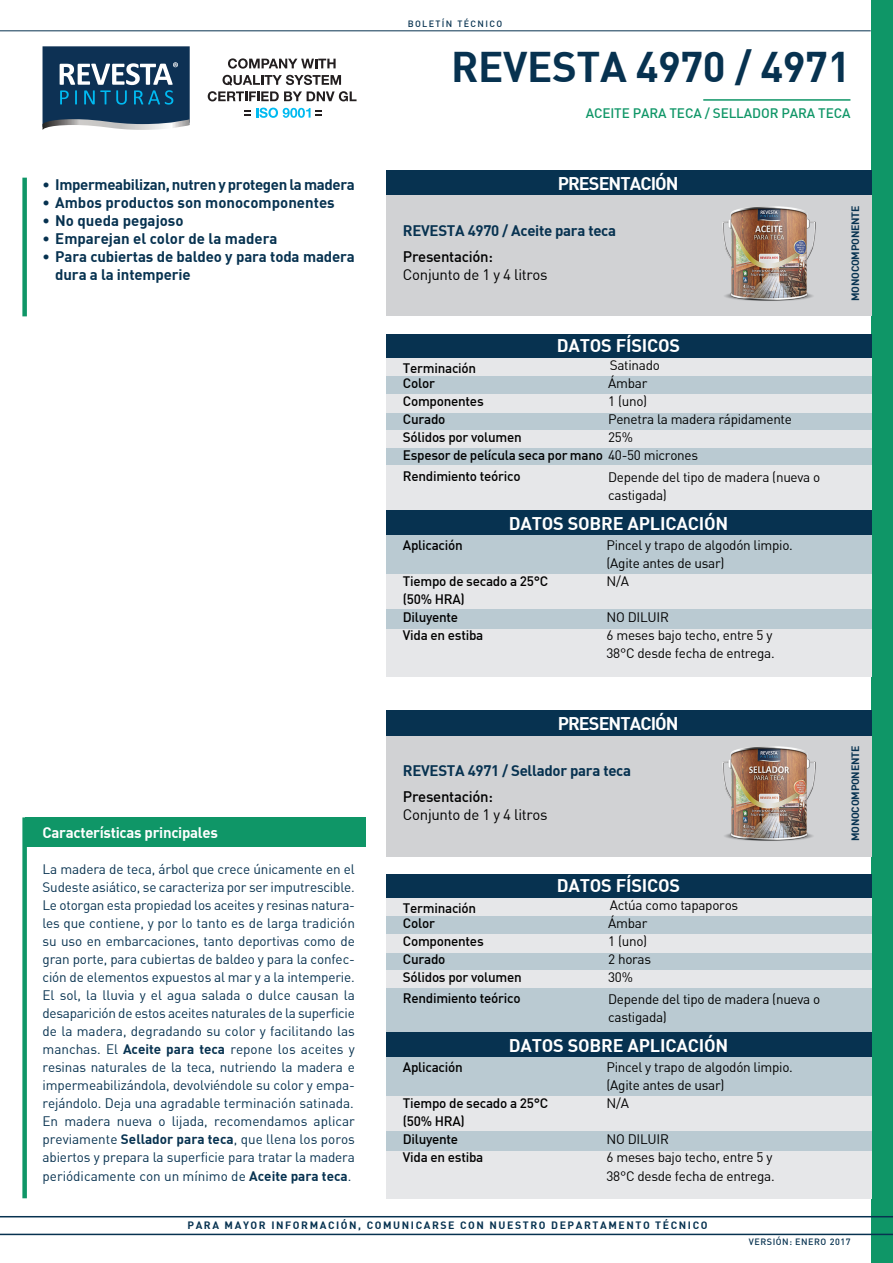
<style>
.page{position:relative;width:893px;height:1263px;background:#fff}
.page>*{position:absolute;margin:0;border:0;box-sizing:border-box;transform-origin:0 0}
.t1{font:700 42px "DI Nbek";letter-spacing:-.01em;color:#073250}
.TITULARES_DATOS{font:700 18px "DI Nbek";letter-spacing:-.01em;color:#fff}
.TITULARES_DATOS-2{font:700 18px "DI Nbek";letter-spacing:-.05em;color:#fff}
.TITULARES{font:700 15px/18px "DI Nbek";letter-spacing:-.01em;color:#073250}
.TEXTO_DATOS_II{font:15px "DIN Bek";letter-spacing:-.02em;color:#000}
.TEXTO_DATOS_I{font:500 15px "DI Nbek";letter-spacing:-.02em;color:#000}
.TITULARES-2{font:700 15px "DI Nbek";letter-spacing:-.02em;color:#fff}
.TEXTO_DE_BASE{font:13.5px/18px "DIN Bek";letter-spacing:-.01em;color:#073250;text-align:justify}
.TEXTO_DATOS_II-2{font:13.5px/18px "DIN Bek";letter-spacing:-.02em;color:#000}
.TEXTO_DATOS_I-2{font:500 13.5px/18px "DI Nbek";letter-spacing:-.02em;color:#000}
.t2{font:500 13.5px "DI Nbek";letter-spacing:-.01em;color:#0f9667}
.TITULARES-3{font:700 10.5px "DI Nbek";letter-spacing:.15em;color:#073250}
.TITULARES-4{font:700 10.5px "DI Nbek";letter-spacing:-.02em;color:#073250}
.t3{font:500 9px "DI Nbek";letter-spacing:.06em;color:#073250}
.t4{font:500 9px "DI Nbek";letter-spacing:.15em;color:#073250}
.s1{font-family:"DI Nbek";font-weight:700}
.s2{font-family:"DIN Bek";font-weight:400}
</style>
<div class="page">
<div style="left:872px;top:0;width:21px;height:1263px;background:#0f9667"></div>
<hr style="left:703px;top:99px;width:147px;height:2px;background:#0f9667">
<svg style="left:228px;top:58px;width:108px;height:11px"></svg>
<svg style="left:208px;top:75px;width:149px;height:26px"></svg>
<svg style="left:244px;top:108px;width:78px;height:10px"></svg>
<svg style="left:43px;top:46px;width:147px;height:84px;background:#375976"></svg>
<div style="left:427px;top:1235px;width:73px;height:21px;background:#fff;border:2px solid #fff"></div>
<hr style="left:0;top:30px;width:871px;height:1px;background:#073250">
<hr style="left:0;top:1234px;width:893px;height:1px;background:#073250">
<hr style="left:0;top:1216px;width:893px;height:1px;background:#073250">
<div style="left:386px;top:170px;width:486px;height:25px;background:#073250"></div>
<div style="left:386px;top:710px;width:486px;height:26px;background:#073250"></div>
<div style="left:386px;top:195px;width:486px;height:121px;background:#d1d2d4"></div>
<div style="left:386px;top:736px;width:486px;height:120px;background:#d1d2d4"></div>
<div style="left:386px;top:335px;width:486px;height:24px;background:#073250"></div>
<div style="left:386px;top:875px;width:486px;height:24px;background:#073250"></div>
<div style="left:386px;top:358px;width:486px;height:318px;background:#e6e7e9"></div>
<div style="left:386px;top:898px;width:486px;height:300px;background:#e6e7e9"></div>
<div style="left:386px;top:609px;width:486px;height:20px;background:#bacad2"></div>
<div style="left:386px;top:1131px;width:486px;height:20px;background:#bacad2"></div>
<div style="left:386px;top:532px;width:486px;height:41px;background:#bacad2"></div>
<div style="left:386px;top:1054px;width:486px;height:41px;background:#bacad2"></div>
<div style="left:386px;top:510px;width:486px;height:25px;background:#073250"></div>
<div style="left:386px;top:1032px;width:486px;height:25px;background:#073250"></div>
<div style="left:386px;top:448px;width:486px;height:16px;background:#bacad2"></div>
<div style="left:386px;top:988px;width:486px;height:44px;background:#bacad2"></div>
<div style="left:386px;top:413px;width:486px;height:16px;background:#bacad2"></div>
<div style="left:386px;top:953px;width:486px;height:16px;background:#bacad2"></div>
<div style="left:386px;top:376px;width:486px;height:17px;background:#bacad2"></div>
<div style="left:386px;top:916px;width:486px;height:18px;background:#bacad2"></div>
<div style="left:25px;top:817px;width:340px;height:30px;background:#0f9667"></div>
<div style="left:22px;top:817px;width:5px;height:381px;background:#0f9667"></div>
<div style="left:22px;top:178px;width:5px;height:138px;background:#0f9667"></div>
<img style="left:723px;top:206px;width:93px;height:95px">
<img style="left:723px;top:746px;width:93px;height:95px">
<p class="t4" style="left:408px;top:18px;width:96px">BOLETÍN TÉCNICO</p>
<p class="t1" style="left:451px;top:40px;width:401px">REVESTA 4970 / 4971</p>
<p class="TITULARES" style="left:43px;top:175px;width:314px">• Impermeabilizan, nutren y protegen la madera</p>
<p class="TITULARES" style="left:43px;top:193px;width:294px">• Ambos productos son monocomponentes</p>
<p class="TITULARES" style="left:43px;top:211px;width:143px">• No queda pegajoso</p>
<p class="TITULARES" style="left:43px;top:229px;width:236px">• Emparejan el color de la madera</p>
<p class="TITULARES" style="left:55px;top:247px;width:301px;text-indent:-13px">• Para cubiertas de baldeo y para toda madera dura a la intemperie</p>
<p class="TITULARES-2" style="left:43px;top:823px;width:177px">Características principales</p>
<p class="TEXTO_DE_BASE" style="left:43px;top:860px;width:314px">La madera de teca, árbol que crece únicamente en el<br>Sudeste asiático, se caracteriza por ser imputrescible.</p>
<p class="TEXTO_DE_BASE" style="left:43px;top:896px;width:314px">Le otorgan esta propiedad los aceites y resinas natura&shy;les que contiene, y por lo tanto es de larga tradición su uso en embarcaciones, tanto deportivas como de gran porte, para cubiertas de baldeo y para la confec&shy;ción de elementos expuestos al mar y a la intemperie.</p>
<p class="TEXTO_DE_BASE" style="left:43px;top:986px;width:314px">El sol, la lluvia y el agua salada o dulce causan la desaparición de estos aceites naturales de la superficie de la madera, degradando su color y facilitando las manchas. El <span class="s1">Aceite para teca</span> repone los aceites y resinas naturales de la teca, nutriendo la madera e impermeabilizándola, devolviéndole su color y empa&shy;rejándolo. Deja una agradable terminación satinada.</p>
<p class="TEXTO_DE_BASE" style="left:43px;top:1112px;width:314px">En madera nueva o lijada, recomendamos aplicar previamente <span class="s1">Sellador para teca</span>, que llena los poros abiertos y prepara la superficie para tratar la madera periódicamente con un mínimo de <span class="s1">Aceite para teca</span>.</p>
<p class="t2" style="left:586px;top:105px;width:266px">ACEITE PARA TECA / SELLADOR PARA TECA</p>
<p class="TITULARES_DATOS-2" style="left:558px;top:172px;width:122px">PRESENTACIÓN</p>
<p class="TITULARES" style="left:403px;top:221px;width:215px">REVESTA 4970 / Aceite para teca</p>
<p class="TEXTO_DATOS_I" style="left:403px;top:247px;width:92px">Presentación:</p>
<p class="TEXTO_DATOS_II" style="left:403px;top:266px;width:146px">Conjunto de 1 y 4 litros</p>
<p class="TITULARES_DATOS" style="left:557px;top:334px;width:125px">DATOS FÍSICOS</p>
<p class="TEXTO_DATOS_I-2" style="left:403px;top:359px;width:75px">Terminación</p>
<p class="TEXTO_DATOS_II-2" style="left:610px;top:356px;width:52px">Satinado</p>
<p class="TEXTO_DATOS_I-2" style="left:403px;top:374px;width:34px">Color</p>
<p class="TEXTO_DATOS_II-2" style="left:608px;top:374px;width:41px">Ámbar</p>
<p class="TEXTO_DATOS_I-2" style="left:403px;top:392px;width:82px">Componentes</p>
<p class="TEXTO_DATOS_II-2" style="left:608px;top:392px;width:41px">1 (uno)</p>
<p class="TEXTO_DATOS_I-2" style="left:403px;top:410px;width:44px">Curado</p>
<p class="TEXTO_DATOS_II-2" style="left:608px;top:410px;width:185px">Penetra la madera rápidamente</p>
<p class="TEXTO_DATOS_I-2" style="left:403px;top:428px;width:120px">Sólidos por volumen</p>
<p class="TEXTO_DATOS_II-2" style="left:608px;top:428px;width:26px">25%</p>
<p class="TEXTO_DATOS_I-2" style="left:403px;top:446px;width:297px">Espesor de película seca por mano <span class="s2">40-50 micrones</span></p>
<p class="TEXTO_DATOS_I-2" style="left:403px;top:467px;width:119px">Rendimiento teórico</p>
<p class="TEXTO_DATOS_II-2" style="left:608px;top:467px;width:214px">Depende del tipo de madera (nueva o castigada)</p>
<p class="TEXTO_DATOS_I-2" style="left:403px;top:536px;width:61px">Aplicación</p>
<p class="TITULARES_DATOS" style="left:509px;top:511px;width:221px">DATOS SOBRE APLICACIÓN</p>
<p class="TEXTO_DATOS_II-2" style="left:606px;top:536px;width:188px">Pincel y trapo de algodón limpio.</p>
<p class="TEXTO_DATOS_II-2" style="left:606px;top:554px;width:119px">(Agite antes de usar)</p>
<p class="TEXTO_DATOS_I-2" style="left:403px;top:572px;width:147px">Tiempo de secado a 25°C (50% HRA)</p>
<p class="TEXTO_DATOS_II-2" style="left:606px;top:572px;width:24px">N/A</p>
<p class="TEXTO_DATOS_I-2" style="left:403px;top:608px;width:57px">Diluyente</p>
<p class="TEXTO_DATOS_II-2" style="left:606px;top:608px;width:64px">NO DILUIR</p>
<p class="TEXTO_DATOS_I-2" style="left:403px;top:626px;width:82px">Vida en estiba</p>
<p class="TEXTO_DATOS_II-2" style="left:606px;top:626px;width:170px">6 meses bajo techo, entre 5 y<br>38°C desde fecha de entrega.</p>
<p class="TITULARES_DATOS-2" style="left:558px;top:712px;width:122px">PRESENTACIÓN</p>
<p class="TITULARES" style="left:403px;top:761px;width:230px">REVESTA 4971 / Sellador para teca</p>
<p class="TEXTO_DATOS_I" style="left:403px;top:787px;width:92px">Presentación:</p>
<p class="TEXTO_DATOS_II" style="left:403px;top:806px;width:146px">Conjunto de 1 y 4 litros</p>
<p class="TITULARES_DATOS" style="left:557px;top:874px;width:125px">DATOS FÍSICOS</p>
<p class="TEXTO_DATOS_I-2" style="left:403px;top:899px;width:75px">Terminación</p>
<p class="TEXTO_DATOS_II-2" style="left:610px;top:896px;width:130px">Actúa como tapaporos</p>
<p class="TEXTO_DATOS_I-2" style="left:403px;top:914px;width:34px">Color</p>
<p class="TEXTO_DATOS_II-2" style="left:608px;top:914px;width:41px">Ámbar</p>
<p class="TEXTO_DATOS_I-2" style="left:403px;top:932px;width:82px">Componentes</p>
<p class="TEXTO_DATOS_II-2" style="left:608px;top:932px;width:41px">1 (uno)</p>
<p class="TEXTO_DATOS_I-2" style="left:403px;top:950px;width:44px">Curado</p>
<p class="TEXTO_DATOS_II-2" style="left:608px;top:950px;width:45px">2 horas</p>
<p class="TEXTO_DATOS_I-2" style="left:403px;top:968px;width:120px">Sólidos por volumen</p>
<p class="TEXTO_DATOS_II-2" style="left:608px;top:968px;width:26px">30%</p>
<p class="TEXTO_DATOS_I-2" style="left:403px;top:989px;width:119px">Rendimiento teórico</p>
<p class="TEXTO_DATOS_II-2" style="left:608px;top:990px;width:214px">Depende del tipo de madera (nueva o castigada)</p>
<p class="TEXTO_DATOS_I-2" style="left:403px;top:1058px;width:61px">Aplicación</p>
<p class="TITULARES_DATOS" style="left:509px;top:1033px;width:221px">DATOS SOBRE APLICACIÓN</p>
<p class="TEXTO_DATOS_II-2" style="left:606px;top:1058px;width:188px">Pincel y trapo de algodón limpio.</p>
<p class="TEXTO_DATOS_II-2" style="left:606px;top:1076px;width:119px">(Agite antes de usar)</p>
<p class="TEXTO_DATOS_I-2" style="left:403px;top:1094px;width:147px">Tiempo de secado a 25°C (50% HRA)</p>
<p class="TEXTO_DATOS_II-2" style="left:606px;top:1094px;width:24px">N/A</p>
<p class="TEXTO_DATOS_I-2" style="left:403px;top:1130px;width:57px">Diluyente</p>
<p class="TEXTO_DATOS_II-2" style="left:606px;top:1130px;width:64px">NO DILUIR</p>
<p class="TEXTO_DATOS_I-2" style="left:403px;top:1148px;width:82px">Vida en estiba</p>
<p class="TEXTO_DATOS_II-2" style="left:606px;top:1148px;width:170px">6 meses bajo techo, entre 5 y<br>38°C desde fecha de entrega.</p>
<p class="TITULARES-4" style="left:848px;top:301px;width:97px;rotate:-90deg">MONOCOMPONENTE</p>
<p class="TITULARES-4" style="left:848px;top:841px;width:97px;rotate:-90deg">MONOCOMPONENTE</p>
<p class="TITULARES-3" style="left:188px;top:1218px;width:521px">PARA MAYOR INFORMACIÓN, COMUNICARSE CON NUESTRO DEPARTAMENTO TÉCNICO</p>
<p class="t3" style="left:749px;top:1236px;width:103px">VERSIÓN: ENERO 2017</p>
</div>
